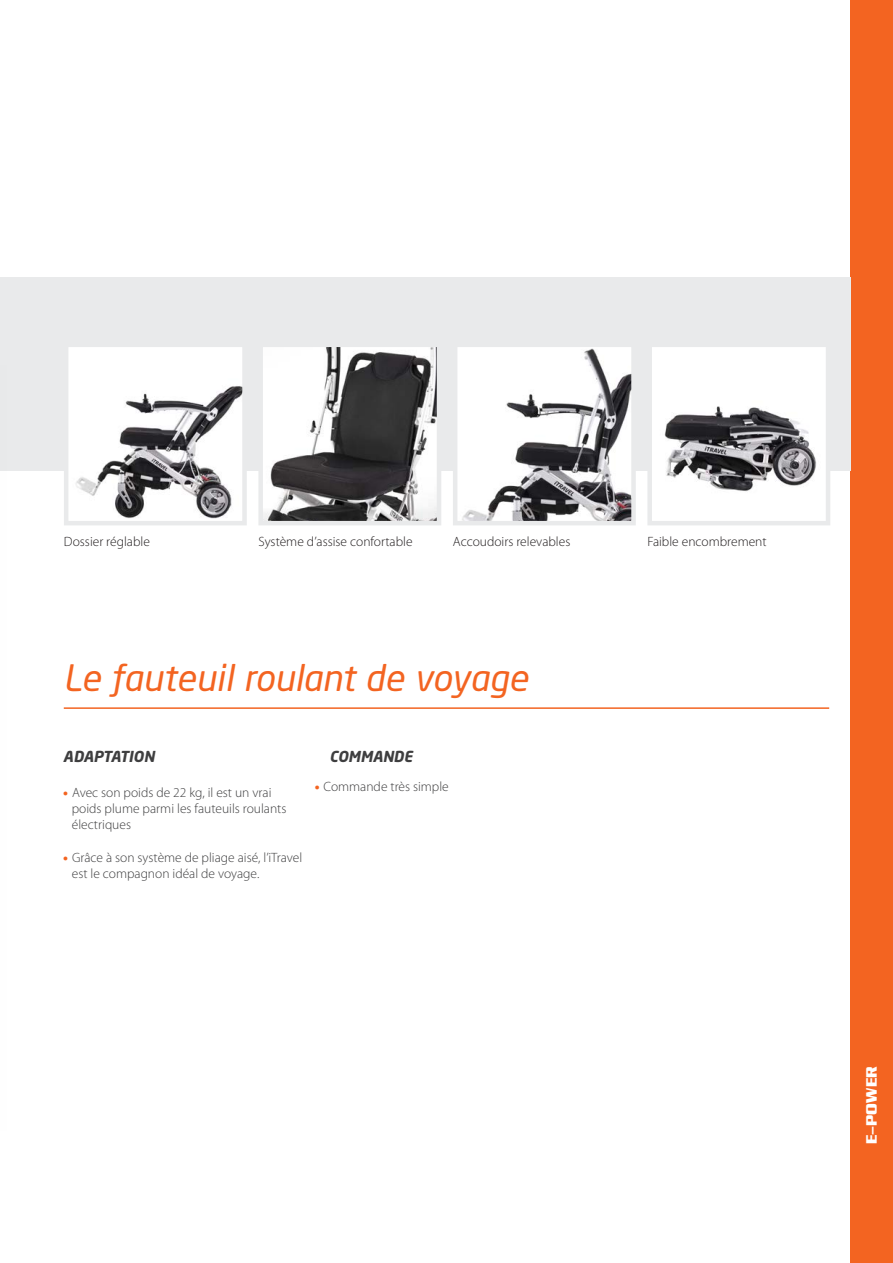
<style>
.page{position:relative;width:893px;height:1263px;background:#fff}
.page>*{position:absolute;margin:0;border:0;box-sizing:border-box;transform-origin:0 0}
.t1{font:italic 36px "Neo Sans Std";color:#f36421}
.t2{font:italic 700 15px "Neo Sans Std";color:#3e3e3f}
.t3{font:700 15px "Enter Sansman";color:#fff}
.t4{font:300 13.5px/16.2px "Myriad Pro";color:#3e3e3f}
.t5{font:300 13.5px "Myriad Pro";color:#231f20}
.s1{font-weight:900;color:#f36421}
</style>
<div class="page">
<div style="left:850px;top:0;width:43px;height:1263px;background:#f36421"></div>
<div style="left:0;top:277px;width:850px;height:194px;background:#e9eaeb"></div>
<hr style="left:64px;top:707px;width:765px;height:2px;background:#f36421">
<img style="left:458px;top:348px;width:173px;height:172px">
<div style="left:453px;top:343px;width:183px;height:182px;border:4px solid #e9eaeb"></div>
<img style="left:652px;top:348px;width:173px;height:144px">
<div style="left:647px;top:343px;width:183px;height:182px;border:4px solid #e9eaeb"></div>
<img style="left:69px;top:348px;width:173px;height:171px">
<div style="left:64px;top:343px;width:183px;height:182px;border:4px solid #e9eaeb"></div>
<img style="left:263px;top:348px;width:173px;height:172px">
<div style="left:258px;top:343px;width:183px;height:182px;border:4px solid #e9eaeb"></div>
<p class="t5" style="left:64px;top:534px;width:87px">Dossier réglable</p>
<p class="t5" style="left:258px;top:534px;width:156px">Système d’assise confortable</p>
<p class="t5" style="left:453px;top:534px;width:119px">Accoudoirs relevables</p>
<p class="t5" style="left:647px;top:534px;width:121px">Faible encombrement</p>
<h1 class="t1" style="left:63px;top:656px;width:466px">Le fauteuil roulant de voyage</h1>
<p class="t2" style="left:63px;top:746px;width:93px">ADAPTATION</p>
<p class="t2" style="left:330px;top:746px;width:84px">COMMANDE</p>
<p class="t4" style="left:72px;top:784px;width:216px;text-indent:-9px"><span class="s1">•</span> Avec son poids de 22 kg, il est un vrai poids plume parmi les fauteuils roulants électriques</p>
<p class="t4" style="left:72px;top:849px;width:232px;text-indent:-9px"><span class="s1">•</span> Grâce à son système de pliage aisé, l’iTravel est le compagnon idéal de voyage.</p>
<p class="t4" style="left:315px;top:778px;width:136px"><span class="s1">•</span> Commande très simple</p>
<p class="t3" style="left:863px;top:1144px;width:80px;rotate:-90deg">E-POWER</p>
</div>
